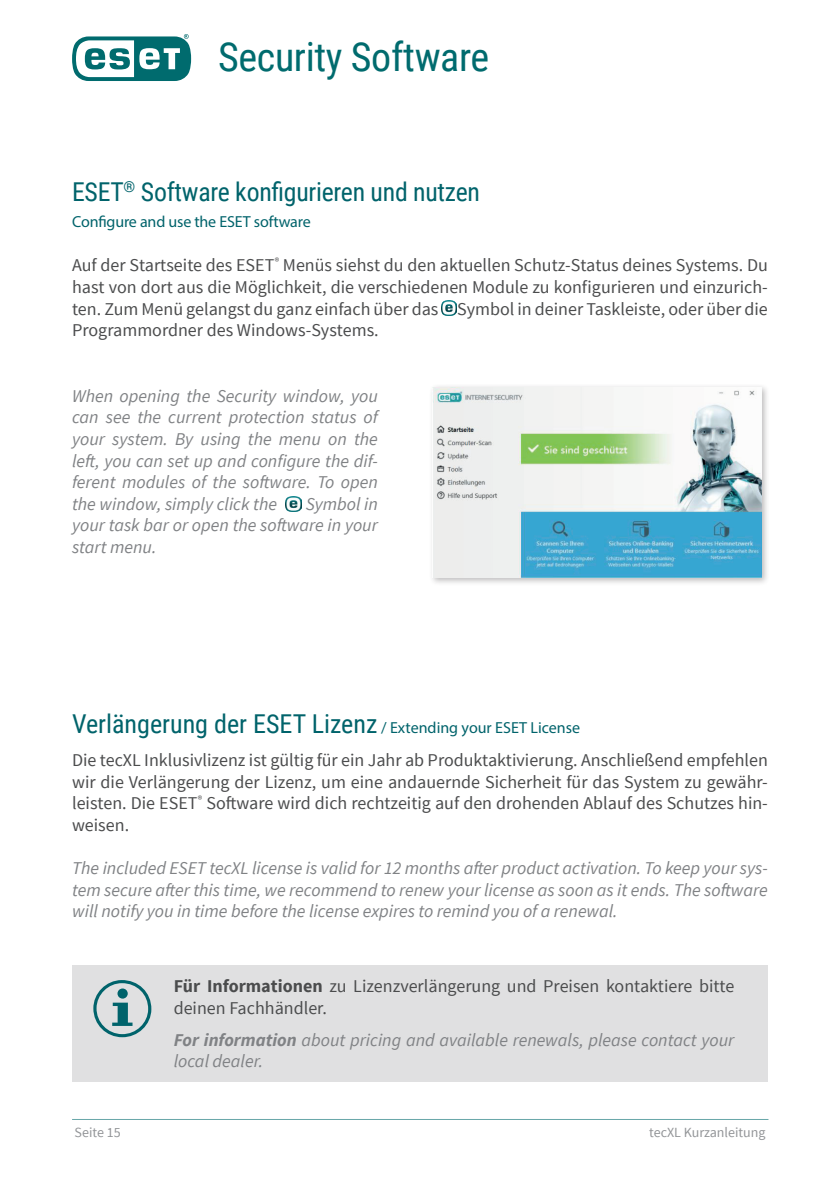
<style>
.page{position:relative;width:840px;height:1191px;background:#fff}
.page>*{position:absolute;margin:0;border:0;box-sizing:border-box;transform-origin:0 0}
.t1{font:40px "Roboto Condensed";letter-spacing:-.01em;color:#006b6e}
.t2{font:26px "Roboto Condensed";letter-spacing:-.01em;color:#00636b}
.t3{font:18px/21.6px "Source Sans Pro";color:#4b4c4d;text-align:justify}
.t4{font:italic 18px/21.6px "Source Sans Pro";color:#808285;text-align:justify}
.t5{font:16px "Myriad Pro";letter-spacing:-.01em;color:#00636b}
.t6{font:14px "Source Sans Pro";color:#939598}
.s1{font-family:"Myriad Pro";font-size:16px}
.s2{font-weight:700}
</style>
<div class="page">
<hr style="left:72px;top:1119px;width:696px;height:1px;background:#006b6e">
<svg style="left:72px;top:34px;width:119px;height:47px"></svg>
<div style="left:72px;top:965px;width:695px;height:116px;background:#e0e0e1"></div>
<svg style="left:93px;top:980px;width:58px;height:57px"></svg>
<div style="left:117px;top:988px;width:11px;height:10px;background:#00636b;border-radius:50%"></div>
<div style="left:428px;top:383px;width:342px;height:203px;background:#231f20;opacity:.3"></div>
<img style="left:432px;top:387px;width:329px;height:191px">
<img style="left:441px;top:300px;width:15px;height:16px">
<img style="left:285px;top:496px;width:16px;height:15px">
<h1 class="t1" style="left:218px;top:29px;width:272px">Security Software</h1>
<h2 class="t2" style="left:72px;top:173px;width:409px">ESET<sup>®</sup> Software konfigurieren und nutzen</h2>
<p class="t5" style="left:72px;top:212px;width:240px">Configure and use the ESET software</p>
<p class="t3" style="left:72px;top:255px;width:697px">Auf der Startseite des ESET<sup>®</sup> Menüs siehst du den aktuellen Schutz-Status deines Systems. Du hast von dort aus die Möglichkeit, die verschiedenen Module zu konfigurieren und einzurich&shy;ten. Zum Menü gelangst du ganz einfach über das Symbol in deiner Taskleiste, oder über die Programmordner des Windows-Systems.</p>
<p class="t4" style="left:72px;top:385px;width:307px">When opening the Security window, you can see the current protection status of your system. By using the menu on the left, you can set up and configure the dif&shy;ferent modules of the software. To open the window, simply click the</p>
<p class="t4" style="left:72px;top:493px;width:307px;text-indent:233px">Symbol in your task bar or open the software in your start menu.</p>
<h2 class="t2" style="left:72px;top:705px;width:509px">Verlängerung der ESET Lizenz <span class="s1">/ Extending your ESET License</span></h2>
<p class="t3" style="left:72px;top:749px;width:697px">Die tecXL Inklusivlizenz ist gültig für ein Jahr ab Produktaktivierung. Anschließend empfehlen wir die Verlängerung der Lizenz, um eine andauernde Sicherheit für das System zu gewähr&shy;leisten. Die ESET<sup>®</sup> Software wird dich rechtzeitig auf den drohenden Ablauf des Schutzes hin&shy;weisen.</p>
<p class="t4" style="left:72px;top:857px;width:697px">The included ESET tecXL license is valid for 12 months after product activation. To keep your sys&shy;tem secure after this time, we recommend to renew your license as soon as it ends. The software will notify you in time before the license expires to remind you of a renewal.</p>
<p class="t3" style="left:173px;top:975px;width:562px"><span class="s2">Für Informationen</span> zu Lizenzverlängerung und Preisen kontaktiere bitte deinen Fachhändler.</p>
<p class="t4" style="left:173px;top:1029px;width:562px"><span class="s2">For information</span> about pricing and available renewals, please contact your local dealer.</p>
<p class="t6" style="left:75px;top:1124px;width:48px">Seite 15</p>
<p class="t6" style="left:648px;top:1124px;width:118px">tecXL Kurzanleitung</p>
</div>
